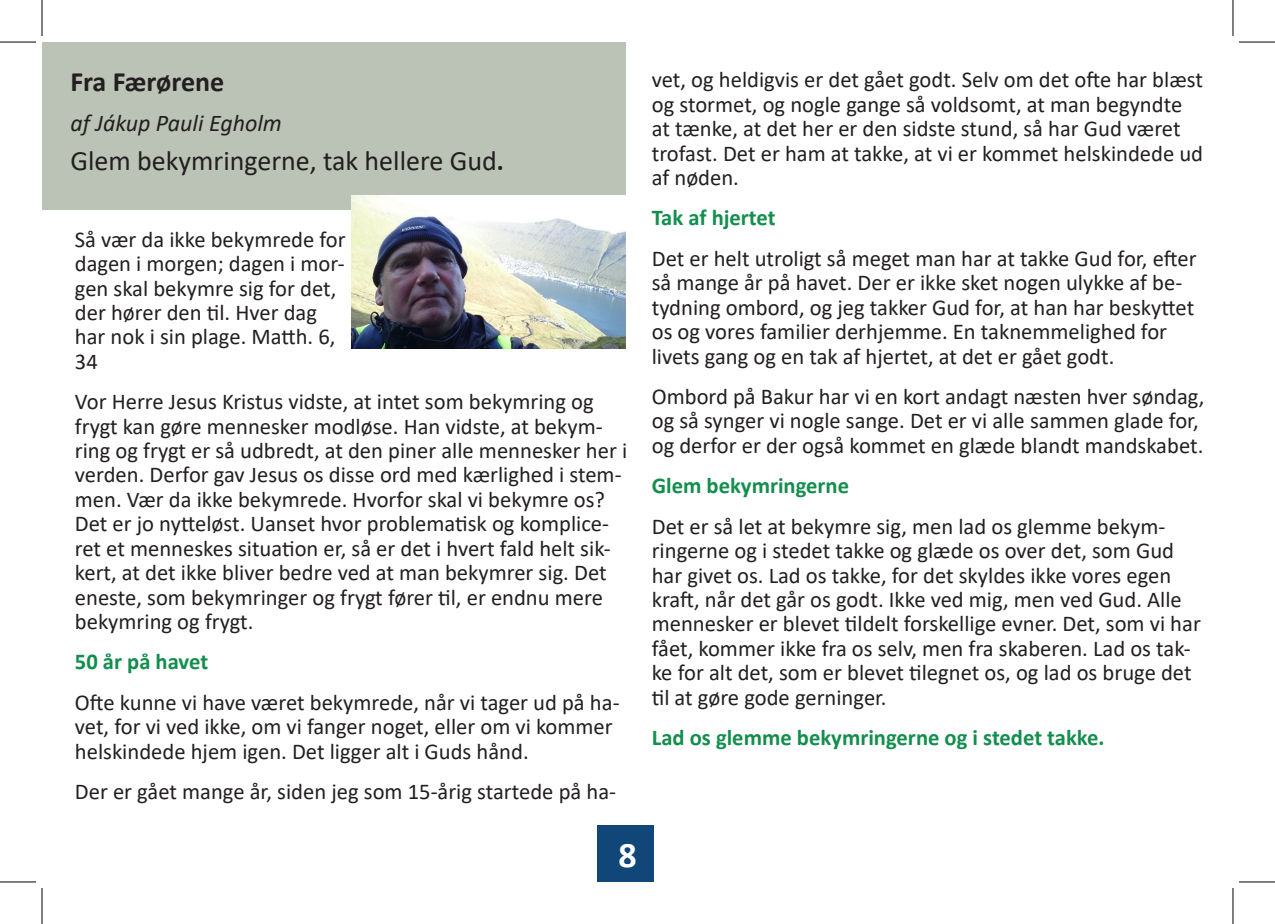
<style>
.page{position:relative;width:1275px;height:924px;background:#fff}
.page>*{position:absolute;margin:0;border:0;box-sizing:border-box;transform-origin:0 0}
.t1{font:700 36px "Calibri";color:#fff}
.t2{font:28px "Calibri";color:#231f20}
.t3{font:700 28px "Calibri";color:#231f20}
.t4{font:italic 24px "Calibri";color:#231f20}
.t5{font:22.6px/24.4px "Calibri";color:#231f20}
.t6{font:700 22.6px "Calibri";color:#128e4d}
.s1{font-weight:700;font-size:26px}
</style>
<div class="page">
<div style="left:42px;top:42px;width:583px;height:167px;background:#bac3b6"></div>
<div style="left:597px;top:824px;width:57px;height:57px;background:#104778"></div>
<img style="left:351px;top:195px;width:274px;height:153px">
<hr style="left:0;top:42px;width:36px;height:1px;background:#000">
<hr style="left:1239px;top:42px;width:36px;height:1px;background:#000">
<hr style="left:0;top:881px;width:36px;height:1px;background:#000">
<hr style="left:1239px;top:881px;width:36px;height:1px;background:#000">
<hr style="left:42px;top:0;width:1px;height:36px;background:#000">
<hr style="left:42px;top:887px;width:1px;height:36px;background:#000">
<hr style="left:1232px;top:0;width:1px;height:36px;background:#000">
<hr style="left:1232px;top:887px;width:1px;height:36px;background:#000">
<p class="t3" style="left:70px;top:62px;width:155px">Fra Færørene</p>
<p class="t4" style="left:70px;top:106px;width:213px">af Jákup Pauli Egholm</p>
<p class="t2" style="left:70px;top:141px;width:435px">Glem bekymringerne, tak hellere Gud<span class="s1">.</span></p>
<p class="t5" style="left:75px;top:226px;width:272px">Så vær da ikke bekymrede for dagen i morgen; dagen i mor&shy;gen skal bekymre sig for det, der hører den til. Hver dag har nok i sin plage. Matth. 6,<br>34</p>
<p class="t5" style="left:75px;top:389px;width:554px">Vor Herre Jesus Kristus vidste, at intet som bekymring og frygt kan gøre mennesker modløse. Han vidste, at bekym&shy;ring og frygt er så udbredt, at den piner alle mennesker her i verden. Derfor gav Jesus os disse ord med kærlighed i stem&shy;men. Vær da ikke bekymrede. Hvorfor skal vi bekymre os?<br>Det er jo nytteløst. Uanset hvor problematisk og komplice&shy;ret et menneskes situation er, så er det i hvert fald helt sik&shy;kert, at det ikke bliver bedre ved at man bekymrer sig. Det eneste, som bekymringer og frygt fører til, er endnu mere bekymring og frygt.</p>
<p class="t6" style="left:75px;top:645px;width:135px">50 år på havet</p>
<p class="t5" style="left:75px;top:689px;width:546px">Ofte kunne vi have været bekymrede, når vi tager ud på ha&shy;vet, for vi ved ikke, om vi fanger noget, eller om vi kommer helskindede hjem igen. Det ligger alt i Guds hånd.</p>
<p class="t5" style="left:75px;top:778px;width:543px">Der er gået mange år, siden jeg som 15-årig startede på ha-</p>
<p class="t5" style="left:652px;top:67px;width:553px">vet, og heldigvis er det gået godt. Selv om det ofte har blæst og stormet, og nogle gange så voldsomt, at man begyndte at tænke, at det her er den sidste stund, så har Gud været trofast. Det er ham at takke, at vi er kommet helskindede ud af nøden.</p>
<p class="t6" style="left:652px;top:202px;width:125px">Tak af hjertet</p>
<p class="t5" style="left:652px;top:245px;width:546px">Det er helt utroligt så meget man har at takke Gud for, efter så mange år på havet. Der er ikke sket nogen ulykke af be&shy;tydning ombord, og jeg takker Gud for, at han har beskyttet os og vores familier derhjemme. En taknemmelighed for livets gang og en tak af hjertet, at det er gået godt.</p>
<p class="t5" style="left:652px;top:383px;width:554px">Ombord på Bakur har vi en kort andagt næsten hver søndag, og så synger vi nogle sange. Det er vi alle sammen glade for, og derfor er der også kommet en glæde blandt mandskabet.</p>
<p class="t6" style="left:652px;top:469px;width:199px">Glem bekymringerne</p>
<p class="t5" style="left:652px;top:513px;width:550px">Det er så let at bekymre sig, men lad os glemme bekym&shy;ringerne og i stedet takke og glæde os over det, som Gud har givet os. Lad os takke, for det skyldes ikke vores egen kraft, når det går os godt. Ikke ved mig, men ved Gud. Alle mennesker er blevet tildelt forskellige evner. Det, som vi har fået, kommer ikke fra os selv, men fra skaberen. Lad os tak&shy;ke for alt det, som er blevet tilegnet os, og lad os bruge det til at gøre gode gerninger.</p>
<p class="t6" style="left:652px;top:721px;width:454px">Lad os glemme bekymringerne og i stedet takke.</p>
<p class="t1" style="left:618px;top:829px;width:20px">8</p>
</div>
